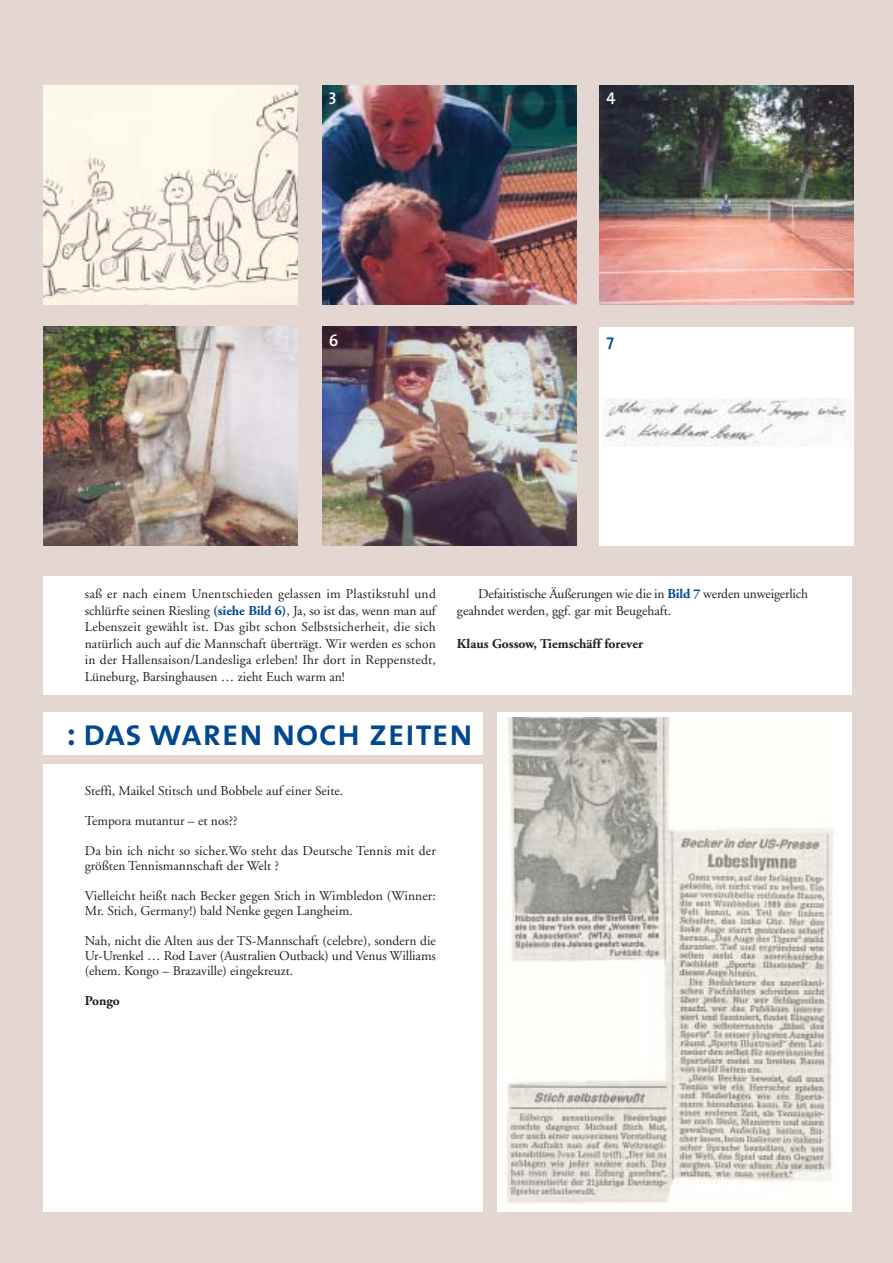
<style>
.page{position:relative;width:893px;height:1263px;background:#fff}
.page>*{position:absolute;margin:0;border:0;box-sizing:border-box;transform-origin:0 0}
.t1{font:37.5px "The Mix Semi Bold Caps";color:#00488f}
.t2{font:600 16.5px "The Mix";color:#fff}
.t3{font:600 16.5px "The Mix";color:#00488f}
.t4{font:13.5px/16.5px "Adobe Garamond";color:#231f1f}
.t5{font:700 13.5px "Adobe Garamond";color:#231f1f}
.s1{font-weight:700;color:#00488f}
</style>
<div class="page">
<div style="left:0;top:0;width:892px;height:1263px;background:#e4d7d2"></div>
<div style="left:44px;top:712px;width:439px;height:43px;background:#fff"></div>
<div style="left:44px;top:765px;width:439px;height:447px;background:#fff"></div>
<div style="left:44px;top:576px;width:807px;height:119px;background:#fff"></div>
<div style="left:497px;top:712px;width:354px;height:500px;background:#fff"></div>
<img style="left:502px;top:718px;width:332px;height:486px">
<img style="left:44px;top:86px;width:254px;height:218px">
<img style="left:599px;top:86px;width:254px;height:218px">
<img style="left:322px;top:86px;width:254px;height:218px">
<img style="left:44px;top:327px;width:254px;height:218px">
<div style="left:599px;top:327px;width:254px;height:218px;background:#fff"></div>
<img style="left:322px;top:327px;width:254px;height:218px">
<img style="left:603px;top:399px;width:244px;height:48px">
<p class="t2" style="left:329px;top:90px;width:9px">3</p>
<p class="t2" style="left:606px;top:90px;width:11px">4</p>
<p class="t2" style="left:329px;top:334px;width:11px">6</p>
<p class="t3" style="left:606px;top:334px;width:9px">7</p>
<p class="t4" style="left:85px;top:587px;width:352px;text-align:justify">saß er nach einem Unentschieden gelassen im Plastikstuhl und schlürfte seinen Riesling <span class="s1">(siehe Bild 6)</span>, Ja, so ist das, wenn man auf Lebenszeit gewählt ist. Das gibt schon Selbstsicherheit, die sich natürlich auch auf die Mannschaft überträgt. Wir werden es schon in der Hallensaison/Landesliga erleben! Ihr dort in Reppenstedt, Lüneburg, Barsinghausen … zieht Euch warm an!</p>
<p class="t4" style="left:457px;top:587px;width:352px;text-indent:21px">Defaitistische Äußerungen wie die in <span class="s1">Bild 7</span> werden unweigerlich geahndet werden, ggf. gar mit Beugehaft.</p>
<p class="t5" style="left:457px;top:638px;width:188px">Klaus Gossow, Tiemschäff forever</p>
<h1 class="t1" style="left:66px;top:710px;width:408px">: das waren noch zeiten</h1>
<p class="t4" style="left:85px;top:783px;width:260px">Steffi, Maikel Stitsch und Bobbele auf einer Seite.</p>
<p class="t4" style="left:85px;top:813px;width:154px">Tempora mutantur – et nos??</p>
<p class="t4" style="left:85px;top:844px;width:352px;line-height:15px">Da bin ich nicht so sicher.Wo steht das Deutsche Tennis mit der größten Tennismannschaft der Welt ?</p>
<p class="t4" style="left:85px;top:889px;width:352px;line-height:15px">Vielleicht heißt nach Becker gegen Stich in Wimbledon (Winner:<br>Mr. Stich, Germany!) bald Nenke gegen Langheim.</p>
<p class="t4" style="left:85px;top:934px;width:352px;line-height:15px;text-align:justify">Nah, nicht die Alten aus der TS-Mannschaft (celebre), sondern die Ur-Urenkel … Rod Laver (Australien Outback) und Venus Williams (ehem. Kongo – Brazaville) eingekreuzt.</p>
<p class="t5" style="left:85px;top:995px;width:37px">Pongo</p>
</div>
